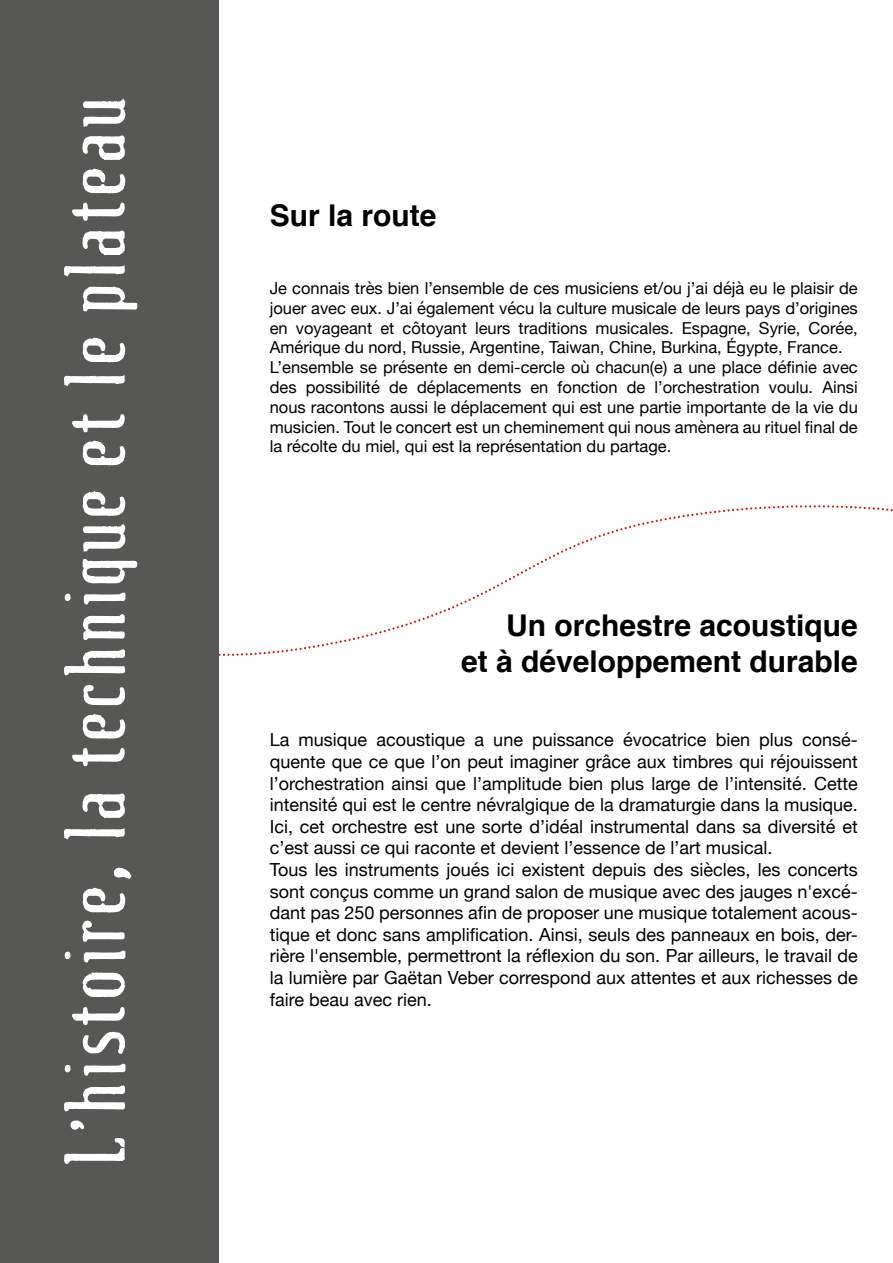
<style>
.page{position:relative;width:893px;height:1263px;background:#fff}
.page>*{position:absolute;margin:0;border:0;box-sizing:border-box;transform-origin:0 0}
.t1{font:300 75px "Fluid";color:#fff}
.t2{font:700 30px/36px "Helvetica";color:#000;text-align:right}
.t3{font:18px/21.6px "Helvetica Neue";color:#000}
.t4{font:16.5px/19.8px "Helvetica Neue";color:#000}
</style>
<div class="page">
<div style="left:0;top:0;width:218px;height:1263px;background:#575756"></div>
<svg style="left:64px;top:1007px;width:62px;height:157px"></svg>
<svg style="left:64px;top:867px;width:68px;height:131px"></svg>
<svg style="left:63px;top:793px;width:62px;height:47px"></svg>
<svg style="left:64px;top:481px;width:828px;height:287px"></svg>
<svg style="left:72px;top:414px;width:54px;height:52px"></svg>
<svg style="left:63px;top:337px;width:63px;height:50px"></svg>
<svg style="left:63px;top:98px;width:75px;height:214px"></svg>
<h1 class="t1" style="left:61px;top:1167px;width:1074px;rotate:-90deg">L’histoire, la technique et le plateau</h1>
<h2 class="t2" style="left:270px;top:198px;width:168px">Sur la route</h2>
<p class="t4" style="left:270px;top:279px;width:590px">Je connais très bien l’ensemble de ces musiciens et/ou j’ai déjà eu le plaisir de jouer avec eux. J’ai également vécu la culture musicale de leurs pays d’origines en voyageant et côtoyant leurs traditions musicales. Espagne, Syrie, Corée, Amérique du nord, Russie, Argentine, Taiwan, Chine, Burkina, Égypte, France.<br>L’ensemble se présente en demi-cercle où chacun(e) a une place définie avec des possibilité de déplacements en fonction de l’orchestration voulu. Ainsi nous racontons aussi le déplacement qui est une partie importante de la vie du musicien. Tout le concert est un cheminement qui nous amènera au rituel final de la récolte du miel, qui est la représentation du partage.</p>
<h2 class="t2" style="left:461px;top:607px;width:398px">Un orchestre acoustique<br>et à développement durable</h2>
<p class="t3" style="left:270px;top:730px;width:590px">La musique acoustique a une puissance évocatrice bien plus consé&shy;quente que ce que l’on peut imaginer grâce aux timbres qui réjouissent l’orchestration ainsi que l’amplitude bien plus large de l’intensité. Cette intensité qui est le centre névralgique de la dramaturgie dans la musique.<br>Ici, cet orchestre est une sorte d’idéal instrumental dans sa diversité et c’est aussi ce qui raconte et devient l’essence de l’art musical.<br>Tous les instruments joués ici existent depuis des siècles, les concerts sont conçus comme un grand salon de musique avec des jauges n'excé&shy;dant pas 250 personnes afin de proposer une musique totalement acous&shy;tique et donc sans amplification. Ainsi, seuls des panneaux en bois, der&shy;rière l'ensemble, permettront la réflexion du son. Par ailleurs, le travail de la lumière par Gaëtan Veber correspond aux attentes et aux richesses de faire beau avec rien.</p>
</div>
